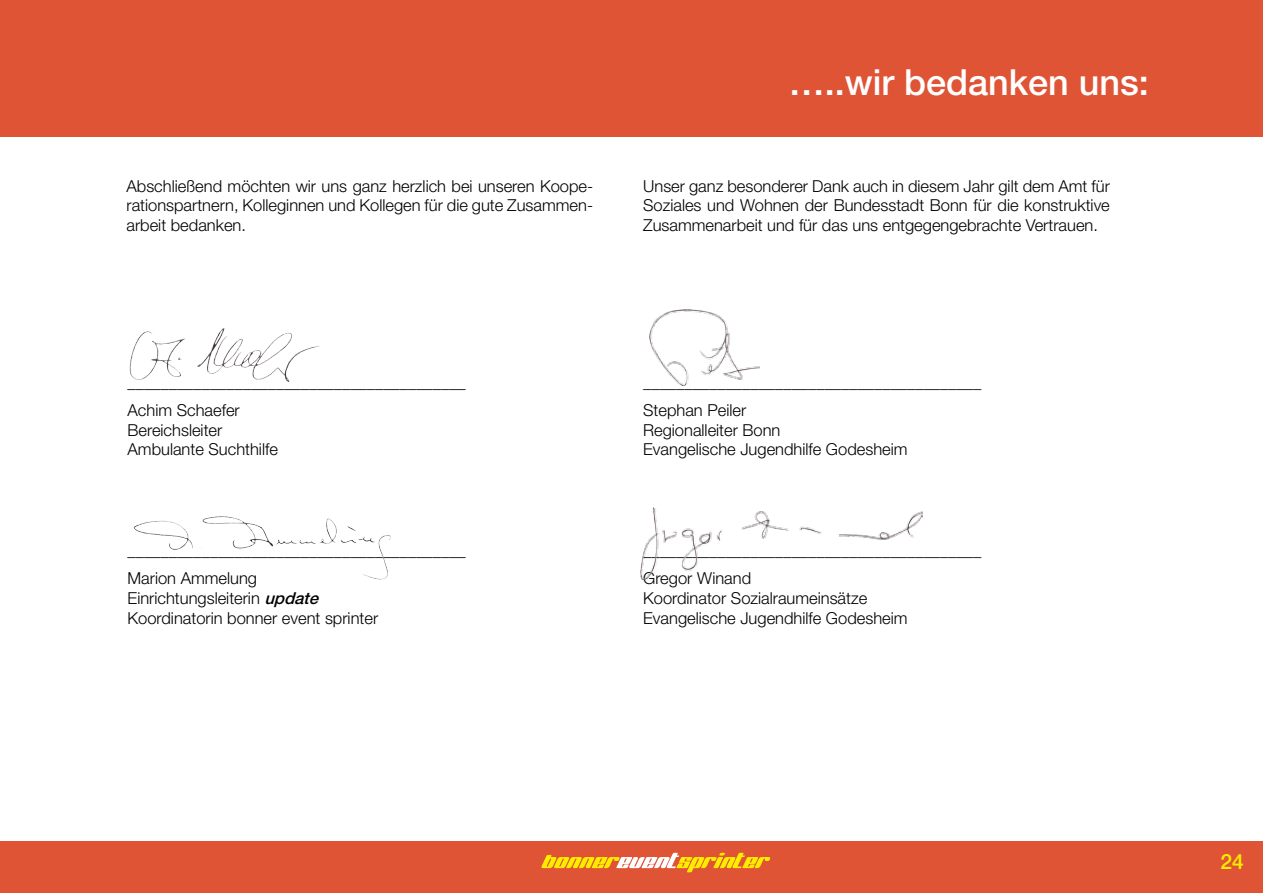
<style>
.page{position:relative;width:1263px;height:893px;background:#fff}
.page>*{position:absolute;margin:0;border:0;box-sizing:border-box;transform-origin:0 0}
.t1{font:500 36px "Helvetica Neue";color:#fff}
.t2{font:500 21px "Helvetica Neue";color:#ffed00}
.t3{font:300 16.5px/19.8px "Helvetica Neue";color:#000}
.s1{font-weight:500;font-style:italic}
</style>
<div class="page">
<div style="left:0;top:841px;width:1263px;height:52px;background:#e05436"></div>
<div style="left:0;top:0;width:1263px;height:136px;background:#e05436"></div>
<svg style="left:541px;top:853px;width:229px;height:19px"></svg>
<img style="left:197px;top:329px;width:57px;height:49px">
<img style="left:203px;top:516px;width:52px;height:26px">
<img style="left:649px;top:309px;width:110px;height:77px">
<img style="left:640px;top:507px;width:282px;height:72px">
<h1 class="t1" style="left:789px;top:61px;width:362px">…..wir bedanken uns:</h1>
<p class="t3" style="left:126px;top:175px;width:468px;text-align:justify">Abschließend möchten wir uns ganz herzlich bei unseren Koope&shy;rationspartnern, Kolleginnen und Kollegen für die gute Zusammen&shy;arbeit bedanken.</p>
<p class="t3" style="left:643px;top:175px;width:468px;text-align:justify">Unser ganz besonderer Dank auch in diesem Jahr gilt dem Amt für Soziales und Wohnen der Bundesstadt Bonn für die konstruktive Zusammenarbeit und für das uns entgegengebrachte Vertrauen.</p>
<p class="t3" style="left:128px;top:367px;width:340px;line-height:28.3px">_________________________________________<br>Achim Schaefer</p>
<p class="t3" style="left:128px;top:419px;width:152px">Bereichsleiter<br>Ambulante Suchthilfe</p>
<p class="t3" style="left:128px;top:536px;width:340px;line-height:28.3px">_________________________________________<br>Marion Ammelung</p>
<p class="t3" style="left:128px;top:588px;width:252px">Einrichtungsleiterin <span class="s1">update<br></span>Koordinatorin bonner event sprinter</p>
<p class="t3" style="left:643px;top:367px;width:340px;line-height:28.3px">_________________________________________<br>Stephan Peiler</p>
<p class="t3" style="left:643px;top:419px;width:266px">Regionalleiter Bonn<br>Evangelische Jugendhilfe Godesheim</p>
<p class="t3" style="left:643px;top:536px;width:340px;line-height:28.3px">_________________________________________<br>Gregor Winand</p>
<p class="t3" style="left:643px;top:588px;width:266px">Koordinator Sozialraumeinsätze<br>Evangelische Jugendhilfe Godesheim</p>
<p class="t2" style="left:1220px;top:849px;width:25px">24</p>
</div>
